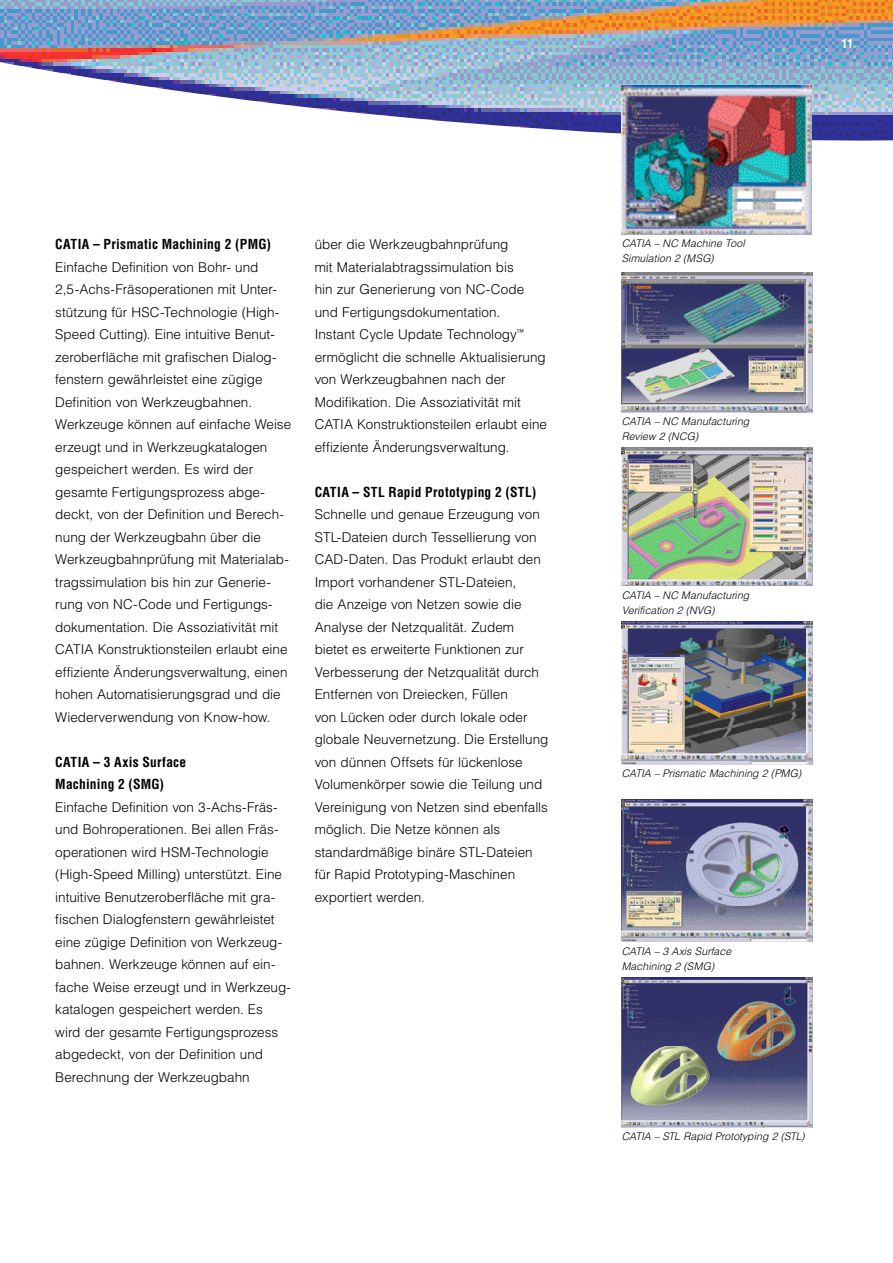
<style>
.page{position:relative;width:893px;height:1263px;background:#fff}
.page>*{position:absolute;margin:0;border:0;box-sizing:border-box;transform-origin:0 0}
.t1{font:300 13.5px/22.5px "Helvetica";color:#000}
.t2{font:700 condensed 13.5px/22.5px "Helvetica";letter-spacing:.02em;color:#000}
.t3{font:700 condensed 12px "Helvetica";color:#fff}
.t4{font:italic 300 10.5px/15px "Helvetica";letter-spacing:.005em;color:#000}
</style>
<div class="page">
<img style="left:0;top:0;width:893px;height:151px">
<img style="left:622px;top:799px;width:190px;height:143px">
<img style="left:622px;top:977px;width:190px;height:151px">
<img style="left:622px;top:272px;width:190px;height:140px">
<img style="left:622px;top:448px;width:190px;height:138px">
<img style="left:622px;top:621px;width:190px;height:143px">
<img style="left:621px;top:85px;width:190px;height:149px">
<p class="t3" style="left:841px;top:36px;width:13px">11</p>
<p class="t2" style="left:55px;top:233px;width:217px">CATIA – Prismatic Machining 2 (PMG)</p>
<p class="t1" style="left:55px;top:255px;width:237px">Einfache Definition von Bohr- und 2,5-Achs-Fräsoperationen mit Unter&shy;stützung für HSC-Technologie (High-Speed Cutting). Eine intuitive Benut&shy;zeroberfläche mit grafischen Dialog&shy;fenstern gewährleistet eine zügige Definition von Werkzeugbahnen.<br>Werkzeuge können auf einfache Weise erzeugt und in Werkzeugkatalogen gespeichert werden. Es wird der gesamte Fertigungsprozess abge&shy;deckt, von der Definition und Berech&shy;nung der Werkzeugbahn über die Werkzeugbahnprüfung mit Materialab&shy;tragssimulation bis hin zur Generie&shy;rung von NC-Code und Fertigungs&shy;dokumentation. Die Assoziativität mit CATIA Konstruktionsteilen erlaubt eine effiziente Änderungsverwaltung, einen hohen Automatisierungsgrad und die Wiederverwendung von Know-how.</p>
<p class="t2" style="left:55px;top:751px;width:132px">CATIA – 3 Axis Surface<br>Machining 2 (SMG)</p>
<p class="t1" style="left:55px;top:795px;width:237px">Einfache Definition von 3-Achs-Fräs&shy;und Bohroperationen. Bei allen Fräs&shy;operationen wird HSM-Technologie (High-Speed Milling) unterstützt. Eine intuitive Benutzeroberfläche mit gra&shy;fischen Dialogfenstern gewährleistet eine zügige Definition von Werkzeug&shy;bahnen. Werkzeuge können auf ein&shy;fache Weise erzeugt und in Werkzeug&shy;katalogen gespeichert werden. Es wird der gesamte Fertigungsprozess abgedeckt, von der Definition und Berechnung der Werkzeugbahn</p>
<p class="t1" style="left:315px;top:233px;width:234px">über die Werkzeugbahnprüfung<br>mit Materialabtragssimulation bis<br>hin zur Generierung von NC-Code und Fertigungsdokumentation.<br>Instant Cycle Update Technology<sup>™ </sup>ermöglicht die schnelle Aktualisierung von Werkzeugbahnen nach der Modifikation. Die Assoziativität mit CATIA Konstruktionsteilen erlaubt eine effiziente Änderungsverwaltung.</p>
<p class="t2" style="left:315px;top:481px;width:223px">CATIA – STL Rapid Prototyping 2 (STL)</p>
<p class="t1" style="left:315px;top:503px;width:235px">Schnelle und genaue Erzeugung von STL-Dateien durch Tessellierung von CAD-Daten. Das Produkt erlaubt den Import vorhandener STL-Dateien,<br>die Anzeige von Netzen sowie die Analyse der Netzqualität. Zudem bietet es erweiterte Funktionen zur Verbesserung der Netzqualität durch Entfernen von Dreiecken, Füllen<br>von Lücken oder durch lokale oder globale Neuvernetzung. Die Erstellung von dünnen Offsets für lückenlose Volumenkörper sowie die Teilung und Vereinigung von Netzen sind ebenfalls möglich. Die Netze können als standardmäßige binäre STL-Dateien für Rapid Prototyping-Maschinen exportiert werden.</p>
<p class="t4" style="left:622px;top:236px;width:125px">CATIA – NC Machine Tool<br>Simulation 2 (MSG)</p>
<p class="t4" style="left:622px;top:413px;width:129px">CATIA – NC Manufacturing<br>Review 2 (NCG)</p>
<p class="t4" style="left:622px;top:587px;width:129px">CATIA – NC Manufacturing<br>Verification 2 (NVG)</p>
<p class="t4" style="left:622px;top:766px;width:181px">CATIA – Prismatic Machining 2 (PMG)</p>
<p class="t4" style="left:622px;top:943px;width:111px">CATIA – 3 Axis Surface<br>Machining 2 (SMG)</p>
<p class="t4" style="left:622px;top:1129px;width:184px">CATIA – STL Rapid Prototyping 2 (STL)</p>
</div>
